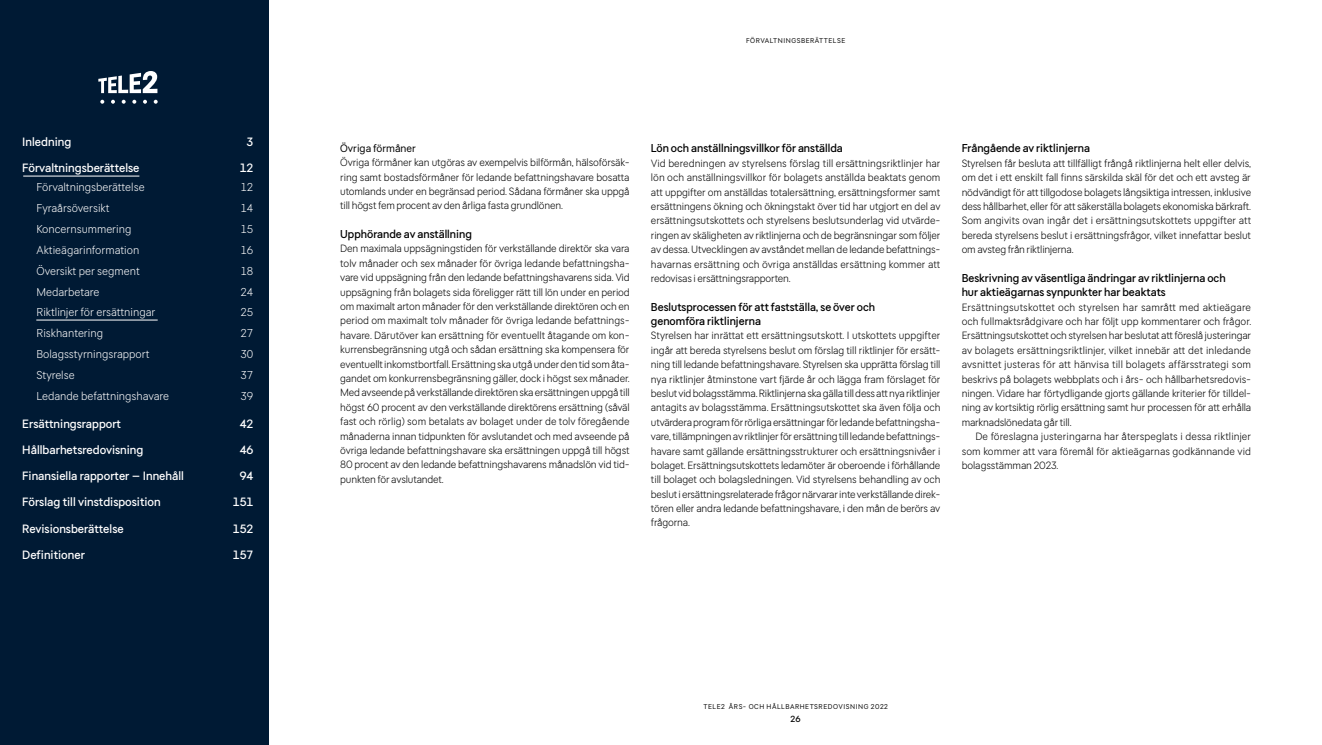
<style>
.page{position:relative;width:1322px;height:745px;background:#fff}
.page>*{position:absolute;margin:0;border:0;box-sizing:border-box;transform-origin:0 0}
.t1{font:500 11.88px "Tele 2 Sans";color:#fff}
.t2{font:500 11.25px/14.4px "Tele 2 Sans";color:#000}
.t3{font:300 11.25px "Tele 2 Sans";color:#fff}
.t4{font:10.62px "Tele 2 Sans";color:#000}
.t5{font:300 10.38px/14.4px "Tele 2 Sans";letter-spacing:-.015em;color:#000;text-align:justify}
.t6{font:500 8.75px "Tele 2 Sans";color:#000}
.t7{font:6.88px "Tele 2 Sans";letter-spacing:.08em;color:#000}
</style>
<div class="page">
<div style="left:0;top:0;width:269px;height:744px;background:#001a34"></div>
<svg style="left:100px;top:100px;width:4px;height:4px"></svg>
<svg style="left:154px;top:100px;width:4px;height:4px"></svg>
<svg style="left:143px;top:100px;width:4px;height:4px"></svg>
<svg style="left:132px;top:100px;width:4px;height:4px"></svg>
<svg style="left:122px;top:100px;width:4px;height:4px"></svg>
<svg style="left:111px;top:100px;width:4px;height:4px"></svg>
<svg style="left:98px;top:71px;width:59px;height:22px"></svg>
<hr style="left:36px;top:319px;width:122px;height:1px;background:#fff">
<hr style="left:23px;top:175px;width:116px;height:1px;background:#fff">
<p class="t1" style="left:22px;top:135px;width:50px">Inledning</p>
<p class="t1" style="left:246px;top:135px;width:8px">3</p>
<p class="t1" style="left:22px;top:161px;width:119px">Förvaltningsberättelse</p>
<p class="t1" style="left:240px;top:161px;width:15px">12</p>
<p class="t3" style="left:36px;top:180px;width:110px">Förvaltningsberättelse</p>
<p class="t3" style="left:240px;top:180px;width:14px">12</p>
<p class="t3" style="left:36px;top:201px;width:75px">Fyraårsöversikt</p>
<p class="t3" style="left:240px;top:201px;width:14px">14</p>
<p class="t3" style="left:36px;top:222px;width:96px">Koncernsummering</p>
<p class="t3" style="left:240px;top:222px;width:14px">15</p>
<p class="t3" style="left:36px;top:243px;width:104px">Aktieägarinformation</p>
<p class="t3" style="left:240px;top:243px;width:14px">16</p>
<p class="t3" style="left:36px;top:264px;width:105px">Översikt per segment</p>
<p class="t3" style="left:240px;top:264px;width:14px">18</p>
<p class="t3" style="left:36px;top:285px;width:64px">Medarbetare</p>
<p class="t3" style="left:240px;top:285px;width:14px">24</p>
<p class="t3" style="left:36px;top:305px;width:121px">Riktlinjer för ersättningar</p>
<p class="t3" style="left:240px;top:305px;width:14px">25</p>
<p class="t3" style="left:36px;top:326px;width:68px">Riskhantering</p>
<p class="t3" style="left:240px;top:326px;width:14px">27</p>
<p class="t3" style="left:36px;top:347px;width:115px">Bolagsstyrningsrapport</p>
<p class="t3" style="left:240px;top:347px;width:14px">30</p>
<p class="t3" style="left:36px;top:368px;width:40px">Styrelse</p>
<p class="t3" style="left:240px;top:368px;width:14px">37</p>
<p class="t3" style="left:36px;top:389px;width:134px">Ledande befattningshavare</p>
<p class="t3" style="left:240px;top:389px;width:14px">39</p>
<p class="t1" style="left:22px;top:416px;width:100px">Ersättningsrapport</p>
<p class="t1" style="left:240px;top:416px;width:15px">42</p>
<p class="t1" style="left:22px;top:442px;width:123px">Hållbarhetsredovisning</p>
<p class="t1" style="left:240px;top:442px;width:15px">46</p>
<p class="t1" style="left:22px;top:468px;width:163px">Finansiella rapporter – Innehåll</p>
<p class="t1" style="left:240px;top:468px;width:15px">94</p>
<p class="t1" style="left:22px;top:495px;width:140px">Förslag till vinstdisposition</p>
<p class="t1" style="left:233px;top:495px;width:22px">151</p>
<p class="t1" style="left:22px;top:521px;width:103px">Revisionsberättelse</p>
<p class="t1" style="left:233px;top:521px;width:22px">152</p>
<p class="t1" style="left:22px;top:547px;width:64px">Definitioner</p>
<p class="t1" style="left:233px;top:547px;width:22px">157</p>
<p class="t7" style="left:746px;top:36px;width:16px">FÖRVALTNINGSBER</p>
<p class="t7" style="left:815px;top:36px;width:10px">ÄTTELSE</p>
<p class="t4" style="left:340px;top:142px;width:77px">ÖVRIGA FÖRMÅNER</p>
<p class="t5" style="left:340px;top:155px;width:291px">Övriga förmåner kan utgöras av exempelvis bilförmån, hälsoförsäk&shy;ring samt bostadsförmåner för ledande befattningshavare bosatta utomlands under en begränsad period. Sådana förmåner ska uppgå till högst fem procent av den årliga fasta grundlönen.</p>
<p class="t2" style="left:340px;top:227px;width:133px">Upphörande av anställning</p>
<p class="t5" style="left:340px;top:241px;width:291px">Den maximala uppsägningstiden för verkställande direktör ska vara tolv månader och sex månader för övriga ledande befattningsha&shy;vare vid uppsägning från den ledande befattningshavarens sida. Vid uppsägning från bolagets sida föreligger rätt till lön under en period om maximalt arton månader för den verkställande direktören och en period om maximalt tolv månader för övriga ledande befattnings&shy;havare. Därutöver kan ersättning för eventuellt åtagande om kon&shy;kurrensbegränsning utgå och sådan ersättning ska kompensera för eventuellt inkomstbortfall. Ersättning ska utgå under den tid som åta&shy;gandet om konkurrensbegränsning gäller, dock i högst sex månader.<br>Med avseende på verkställande direktören ska ersättningen uppgå till högst 60 procent av den verkställande direktörens ersättning (såväl fast och rörlig) som betalats av bolaget under de tolv föregående månaderna innan tidpunkten för avslutandet och med avseende på övriga ledande befattningshavare ska ersättningen uppgå till högst 80 procent av den ledande befattningshavarens månadslön vid tid&shy;punkten för avslutandet.</p>
<p class="t2" style="left:651px;top:141px;width:193px">Lön och anställningsvillkor för anställda</p>
<p class="t5" style="left:651px;top:156px;width:291px">Vid beredningen av styrelsens förslag till ersättningsriktlinjer har lön och anställningsvillkor för bolagets anställda beaktats genom att uppgifter om anställdas totalersättning, ersättningsformer samt ersättningens ökning och ökningstakt över tid har utgjort en del av ersättningsutskottets och styrelsens beslutsunderlag vid utvärde&shy;ringen av skäligheten av riktlinjerna och de begränsningar som följer av dessa. Utvecklingen av avståndet mellan de ledande befattnings&shy;havarnas ersättning och övriga anställdas ersättning kommer att redovisas i ersättningsrapporten.</p>
<p class="t2" style="left:651px;top:299px;width:226px">Beslutsprocessen för att fastställa, se över och genomföra riktlinjerna</p>
<p class="t5" style="left:651px;top:328px;width:291px">Styrelsen har inrättat ett ersättningsutskott. I utskottets uppgifter ingår att bereda styrelsens beslut om förslag till riktlinjer för ersätt&shy;ning till ledande befattningshavare. Styrelsen ska upprätta förslag till nya riktlinjer åtminstone vart fjärde år och lägga fram förslaget för beslut vid bolagsstämma. Riktlinjerna ska gälla till dess att nya riktlinjer antagits av bolagsstämma. Ersättningsutskottet ska även följa och utvärdera program för rörliga ersättningar för ledande befattningsha&shy;vare, tillämpningen av riktlinjer för ersättning till ledande befattnings&shy;havare samt gällande ersättningsstrukturer och ersättningsnivåer i bolaget. Ersättningsutskottets ledamöter är oberoende i förhållande till bolaget och bolagsledningen. Vid styrelsens behandling av och beslut i ersättningsrelaterade frågor närvarar inte verkställande direk&shy;tören eller andra ledande befattningshavare, i den mån de berörs av frågorna.</p>
<p class="t2" style="left:961px;top:141px;width:130px">Frångående av riktlinjerna</p>
<p class="t5" style="left:961px;top:156px;width:291px">Styrelsen får besluta att tillfälligt frångå riktlinjerna helt eller delvis, om det i ett enskilt fall finns särskilda skäl för det och ett avsteg är nödvändigt för att tillgodose bolagets långsiktiga intressen, inklusive dess hållbarhet, eller för att säkerställa bolagets ekonomiska bärkraft.<br>Som angivits ovan ingår det i ersättningsutskottets uppgifter att bereda styrelsens beslut i ersättningsfrågor, vilket innefattar beslut om avsteg från riktlinjerna.</p>
<p class="t2" style="left:961px;top:271px;width:265px">Beskrivning av väsentliga ändringar av riktlinjerna och hur aktieägarnas synpunkter har beaktats</p>
<p class="t5" style="left:961px;top:299px;width:291px">Ersättningsutskottet och styrelsen har samrått med aktieägare och fullmaktsrådgivare och har följt upp kommentarer och frågor.<br>Ersättningsutskottet och styrelsen har beslutat att föreslå justeringar av bolagets ersättningsriktlinjer, vilket innebär att det inledande avsnittet justeras för att hänvisa till bolagets affärsstrategi som beskrivs på bolagets webbplats och i års- och hållbarhetsredovis&shy;ningen. Vidare har förtydligande gjorts gällande kriterier för tilldel&shy;ning av kortsiktig rörlig ersättning samt hur processen för att erhålla marknadslönedata går till.</p>
<p class="t5" style="left:961px;top:429px;width:291px;text-indent:14px">De föreslagna justeringarna har återspeglats i dessa riktlinjer som kommer att vara föremål för aktieägarnas godkännande vid bolagsstämman 2023.</p>
<p class="t7" style="left:703px;top:702px;width:186px">TELE2 ÅRS- OCH HÅLLBARHETSREDOVISNING 2022</p>
<p class="t6" style="left:790px;top:713px;width:12px">26</p>
</div>
